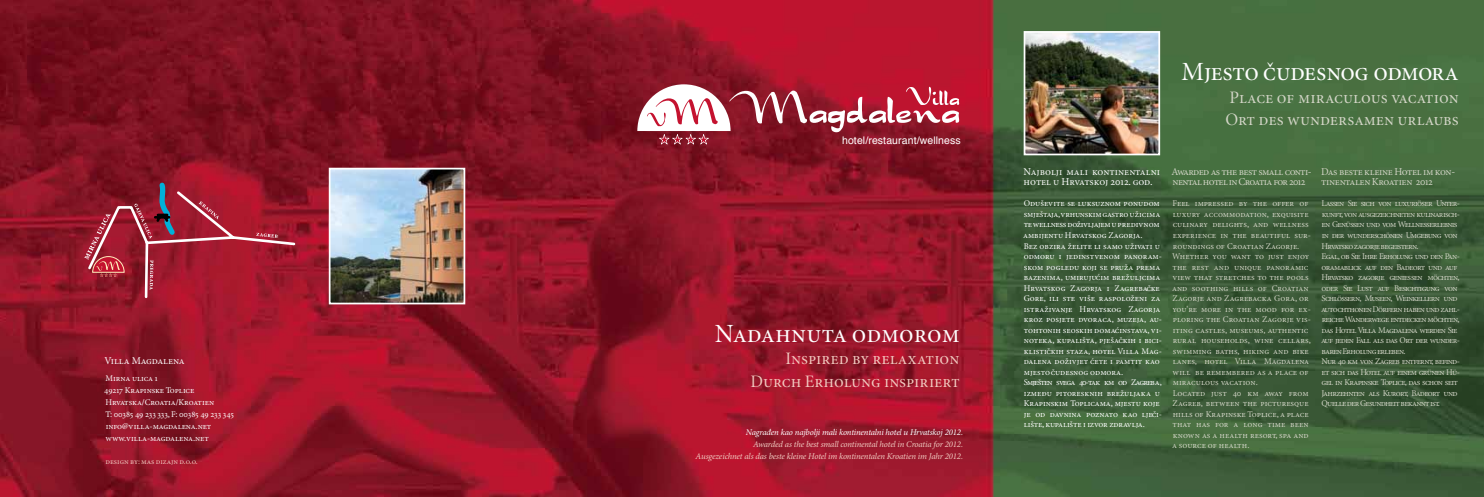
<style>
.page{position:relative;width:1484px;height:497px;background:#fff}
.page>*{position:absolute;margin:0;border:0;box-sizing:border-box;transform-origin:0 0}
.t1{font:26.25px "Minion MM SC 367 585 30";letter-spacing:-.03em;color:#fff}
.t2{font:17.5px/22.3px "Minion MM SC 367 585 20";letter-spacing:-.005em;color:#d4d6c8}
.t3{font:17.5px/22.3px "Minion MM SC 367 585 20";letter-spacing:-.005em;color:#f1cac0;text-align:right}
.t4{font:10.5px/10.5px "Minion MM SC 367 585 12";letter-spacing:-.005em;color:#fff}
.t5{font:10.5px/10.5px "Minion MM SC 367 585 12";letter-spacing:-.06em;color:#d4d6c8}
.t6{font:10.5px/10.5px "Minion MM SC 367 585 12";letter-spacing:-.04em;color:#d4d6c8}
.t7{font:10.5px "Helvetica";letter-spacing:.01em;color:#fff}
.t8{font:8.75px/10.5px "Minion MM SC 367 585 10";letter-spacing:-.01em;color:#fff}
.t9{font:8.75px/10.5px "Minion MM SC 367 585 10";letter-spacing:-.005em;color:#d4d6c8}
.t10{font:8.75px/10.5px "Minion MM SC 367 585 10";letter-spacing:-.07em;color:#d4d6c8}
.t11{font:italic 8.75px/11.8px "Minion Pro";letter-spacing:-.02em;color:#f1cac0;text-align:right}
.t12{font:italic 8.75px "Minion Pro";letter-spacing:-.02em;color:#fff}
.t13{font:7.88px "Minion MM SC 367 585 9";letter-spacing:-.01em;color:#f1cac0}
</style>
<div class="page">
<img style="left:0;top:0;width:1483px;height:496px">
<svg style="left:637px;top:84px;width:322px;height:60px"></svg>
<svg style="left:84px;top:178px;width:213px;height:121px;background:#9f2437"></svg>
<img style="left:332px;top:170px;width:130px;height:131px">
<div style="left:329px;top:167px;width:136px;height:137px;border:2px solid #fff"></div>
<img style="left:1026px;top:34px;width:131px;height:118px">
<div style="left:1023px;top:31px;width:137px;height:124px;border:2px solid #fff"></div>
<p class="t4" style="left:104px;top:355px;width:82px">Villa Magdalena</p>
<p class="t8" style="left:104px;top:372px;width:131px;line-height:11.8px">Mirna ulica 1<br>49217 Krapinske Toplice<br>Hrvatska/Croatia/Kroatien<br>T: 00385 49 233 333, F: 00385 49 233 345 info@villa-magdalena.net www.villa-magdalena.net</p>
<p class="t13" style="left:106px;top:457px;width:94px">design by: mas dizajn d.o.o.</p>
<p class="t7" style="left:842px;top:132px;width:120px">hotel/restaurant/wellness</p>
<h1 class="t1" style="left:715px;top:319px;width:247px">Nadahnuta odmorom</h1>
<h2 class="t3" style="left:750px;top:347px;width:211px">Inspired by relaxation<br>Durch Erholung inspiriert</h2>
<p class="t12" style="left:746px;top:426px;width:219px">Nagrađen kao najbolji mali kontinentalni hotel u Hrvatskoj 2012.</p>
<p class="t11" style="left:695px;top:438px;width:269px">Awarded as the best small continental hotel in Croatia for 2012.<br>Ausgezeichnet als das beste kleine Hotel im kontinentalen Kroatien im Jahr 2012.</p>
<h1 class="t1" style="left:1181px;top:58px;width:279px">Mjesto cˇudesnog odmora</h1>
<h2 class="t2" style="left:1225px;top:86px;width:235px">Place of miraculous vacation<br>Ort des wundersamen urlaubs</h2>
<p class="t4" style="left:1023px;top:166px;width:138px">Najbolji mali kontinentalni hotel u Hrvatskoj 2012. god.</p>
<p class="t8" style="left:1023px;top:198px;width:140px">Oduševite se luksuznom ponudom smještaja, vrhunskim gastro užicima te wellness doživljajem u predivnom ambijentu Hrvatskog Zagorja.<br>Bez obzira želite li samo uživati u odmoru i jedinstvenom panoram&shy;skom pogledu koji se pruža prema bazenima, umiruju´cim brežuljcima Hrvatskog Zagorja i Zagrebaˇcke Gore, ili ste više raspoloženi za istraživanje Hrvatskog Zagorja kroz posjete dvoraca, muzeja, au&shy;tohtonih seoskih doma´cinstava, vi&shy;noteka, kupališta, pješaˇckih i bici&shy;klistiˇckih staza, hotel Villa Mag&shy;dalena doživjet ´cete i pamtit kao mjesto ˇcudesnog odmora.<br>Smješten svega 40-tak km od Zagreba, izmeðu pitoresknih brežuljaka u Krapinskim Toplicama, mjestu koje je od davnina poznato kao ljeˇci&shy;lište, kupalište i izvor zdravlja.</p>
<p class="t5" style="left:1171px;top:166px;width:141px">Awarded as the best small conti&shy;nental hotel in Croatia for 2012</p>
<p class="t9" style="left:1171px;top:198px;width:140px">Feel impressed by the offer of luxury accommodation, exquisite culinary delights, and wellness experience in the beautiful sur&shy;roundings of Croatian Zagorje.<br>Whether you want to just enjoy the rest and unique panoramic view that stretches to the pools and soothing hills of Croatian<br>Zagorje and Zagrebacka Gora, or you're more in the mood for ex&shy;ploring the Croatian Zagorje vis&shy;iting castles, museums, authentic rural households, wine cellars, swimming baths, hiking and bike lanes, hotel Villa Magdalena will be remembered as a place of miraculous vacation.<br>Located just 40 km away from<br>Zagreb, between the picturesque hills of Krapinske Toplice, a place that has for a long time been known as a health resort, spa and a source of health.</p>
<p class="t6" style="left:1321px;top:166px;width:135px">Das beste kleine Hotel im kon&shy;tinentalen Kroatien 2012</p>
<p class="t10" style="left:1320px;top:198px;width:140px">Lassen Sie sich von luxuriöser Unter&shy;kunft, von ausgezeichneten kulinarisch&shy;en Genüssen und vom Wellnesserlebnis in der wunderschönen Umgebung von Hrvatsko zagorje begeistern.<br>Egal, ob Sie Ihre Erholung und den Pan&shy;oramablick auf den Badeort und auf Hrvatsko zagorje genießen möchten, oder Sie Lust auf Besichtigung von Schlössern, Museen, Weinkellern und autochthonen Dörfern haben und zahl&shy;reiche Wanderwege entdecken möchten, das Hotel Villa Magdalena werden Sie auf jeden Fall als das Ort der wunder&shy;baren Erholung erleben.<br>Nur 40 km von Zagreb entfernt, befind&shy;et sich das Hotel auf einem grünen Hü&shy;gel in Krapinske Toplice, das schon seit Jahrzehnten als Kurort, Badeort und Quelle der Gesundheit bekannt ist.</p>
</div>
